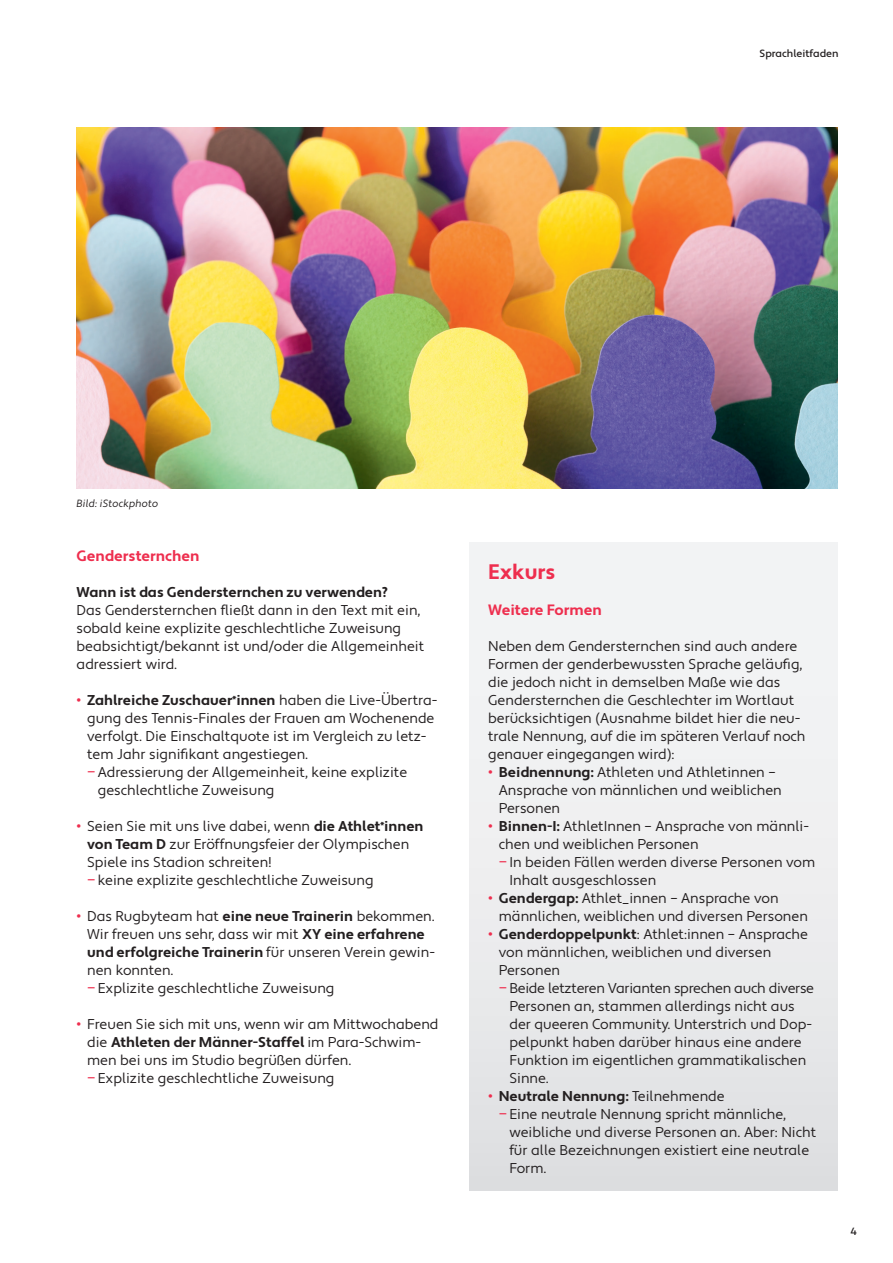
<style>
.page{position:relative;width:893px;height:1263px;background:#fff}
.page>*{position:absolute;margin:0;border:0;box-sizing:border-box;transform-origin:0 0}
.t1{font:700 21px "Apertura";color:#ee2e4e}
.t2{font:700 15px "Apertura";color:#ee2e4e}
.t3{font:14.25px/18px "Apertura";color:#231f20}
.t4{font:700 14.25px "Apertura";color:#231f20}
.t5{font:500 10.5px "Apertura";color:#231f20}
.t6{font:10.5px "Apertura Obliq";color:#231f20}
.s1{font-size:16.5px;color:#ee2e4e}
.s2{font-weight:700}
.s3{font-weight:400;font-size:16.5px;color:#ee2e4e}
.s4{font-weight:400}
</style>
<div class="page">
<div style="left:470px;top:543px;width:368px;height:648px;background:linear-gradient(to bottom,#f7f7f8,#e1e1e3)"></div>
<img style="left:77px;top:128px;width:761px;height:361px">
<p class="t5" style="left:760px;top:47px;width:80px">Sprachleitfaden</p>
<p class="t6" style="left:77px;top:497px;width:84px">Bild: iStockphoto</p>
<p class="t2" style="left:77px;top:546px;width:124px">Gendersternchen</p>
<p class="t4" style="left:77px;top:583px;width:313px">Wann ist das Gendersternchen zu verwenden?</p>
<p class="t3" style="left:77px;top:601px;width:349px">Das Gendersternchen fließt dann in den Text mit ein, sobald keine explizite geschlechtliche Zuweisung beabsichtigt/bekannt ist und/oder die Allgemeinheit adressiert wird.</p>
<p class="t3" style="left:87px;top:691px;width:352px;text-indent:-11px"><span class="s1">•</span> <span class="s2">Zahlreiche Zuschauer</span><sup>*</sup><span class="s2">innen</span> haben die Live-Übertra&shy;gung des Tennis-Finales der Frauen am Wochenende verfolgt. Die Einschaltquote ist im Vergleich zu letz&shy;tem Jahr signifikant angestiegen.</p>
<p class="t3" style="left:98px;top:763px;width:311px;text-indent:-11px"><span class="s1">–</span> Adressierung der Allgemeinheit, keine explizite geschlechtliche Zuweisung</p>
<p class="t3" style="left:87px;top:817px;width:338px;text-indent:-11px"><span class="s1">•</span> Seien Sie mit uns live dabei, wenn <span class="s2">die Athlet</span><sup>*</sup><span class="s2">innen von Team D</span> zur Eröffnungsfeier der Olympischen<br>Spiele ins Stadion schreiten!</p>
<p class="t3" style="left:87px;top:871px;width:288px"><span class="s1">–</span> keine explizite geschlechtliche Zuweisung</p>
<p class="t3" style="left:87px;top:907px;width:349px;text-indent:-11px"><span class="s1">•</span> Das Rugbyteam hat <span class="s2">eine neue Trainerin</span> bekommen.<br>Wir freuen uns sehr, dass wir mit <span class="s2">XY eine erfahrene und erfolgreiche Trainerin</span> für unseren Verein gewin&shy;nen konnten.</p>
<p class="t3" style="left:87px;top:979px;width:249px"><span class="s1">–</span> Explizite geschlechtliche Zuweisung</p>
<p class="t3" style="left:87px;top:1015px;width:353px;text-indent:-11px"><span class="s1">•</span> Freuen Sie sich mit uns, wenn wir am Mittwochabend die <span class="s2">Athleten der Männer-Staffel</span> im Para-Schwim&shy;men bei uns im Studio begrüßen dürfen.</p>
<p class="t3" style="left:87px;top:1069px;width:249px"><span class="s1">–</span> Explizite geschlechtliche Zuweisung</p>
<h1 class="t1" style="left:488px;top:559px;width:69px">Exkurs</h1>
<p class="t2" style="left:488px;top:600px;width:115px">Weitere Formen</p>
<p class="t3" style="left:488px;top:637px;width:319px">Neben dem Gendersternchen sind auch andere Formen der genderbewussten Sprache geläufig, die jedoch nicht in demselben Maße wie das Gendersternchen die Geschlechter im Wortlaut berücksichtigen (Ausnahme bildet hier die neu&shy;trale Nennung, auf die im späteren Verlauf noch genauer eingegangen wird):</p>
<p class="t3" style="left:499px;top:763px;width:285px;text-indent:-11px"><span class="s1">•</span> <span class="s2">Beidnennung:</span> Athleten und Athletinnen –<br>Ansprache von männlichen und weiblichen<br>Personen</p>
<p class="t3" style="left:499px;top:817px;width:312px;text-indent:-11px"><span class="s1">•</span> <span class="s2">Binnen-I:</span> AthletInnen – Ansprache von männli&shy;chen und weiblichen Personen</p>
<p class="t3" style="left:509px;top:853px;width:307px;text-indent:-11px"><span class="s1">–</span> In beiden Fällen werden diverse Personen vom<br>Inhalt ausgeschlossen</p>
<p class="t3" style="left:499px;top:889px;width:311px;text-indent:-11px"><span class="s1">•</span> <span class="s2">Gendergap:</span> Athlet_innen – Ansprache von männlichen, weiblichen und diversen Personen</p>
<p class="t3" style="left:499px;top:925px;width:311px;text-indent:-11px"><span class="s1">•</span> <span class="s2">Genderdoppelpunkt</span>: Athlet:innen – Ansprache von männlichen, weiblichen und diversen<br>Personen</p>
<p class="t3" style="left:509px;top:979px;width:306px;text-indent:-11px"><span class="s1">–</span> Beide letzteren Varianten sprechen auch diverse Personen an, stammen allerdings nicht aus der queeren Community. Unterstrich und Dop&shy;pelpunkt haben darüber hinaus eine andere Funktion im eigentlichen grammatikalischen Sinne.</p>
<p class="t4" style="left:488px;top:1087px;width:238px"><span class="s3">•</span> Neutrale Nennung: <span class="s4">Teilnehmende</span></p>
<p class="t3" style="left:509px;top:1105px;width:308px;text-indent:-11px"><span class="s1">–</span> Eine neutrale Nennung spricht männliche, weibliche und diverse Personen an. Aber: Nicht für alle Bezeichnungen existiert eine neutrale Form.</p>
<p class="t5" style="left:850px;top:1224px;width:8px">4</p>
</div>
